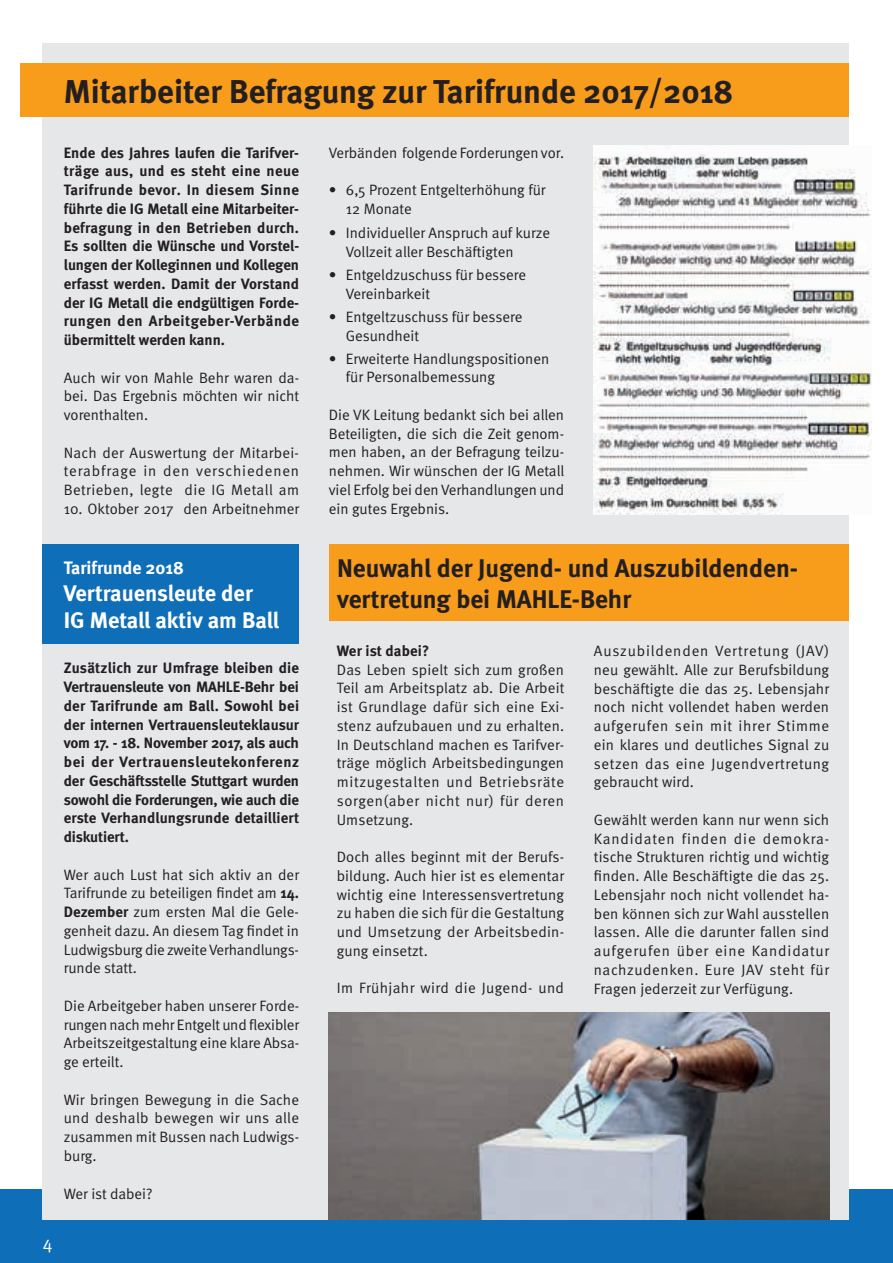
<style>
.page{position:relative;width:893px;height:1263px;background:#fff}
.page>*{position:absolute;margin:0;border:0;box-sizing:border-box;transform-origin:0 0}
.t1{font:700 33px "Meta";color:#231f20}
.t2{font:700 25.5px/30.6px "Meta";color:#231f20}
.t3{font:700 22.5px/27px "Meta";color:#fff}
.t4{font:700 18px "Meta";color:#fff}
.t5{font:18px "Meta Normal";color:#fff}
.t6{font:15px/18.8px "Meta Normal";color:#231f20;text-align:justify}
.t7{font:700 15px/18.8px "Meta";letter-spacing:.005em;color:#231f20;text-align:justify}
.t8{font:15px "Meta Normal";letter-spacing:.03em;color:#231f20}
.s1{font-family:"Meta";font-weight:700}
</style>
<div class="page">
<div style="left:0;top:1189px;width:893px;height:74px;background:#0f6eb8"></div>
<div style="left:42px;top:43px;width:807px;height:1177px;background:#e6e7e9"></div>
<div style="left:42px;top:544px;width:257px;height:100px;background:#0f6eb8"></div>
<div style="left:20px;top:64px;width:829px;height:53px;background:#f89c1c"></div>
<img style="left:594px;top:146px;width:277px;height:368px">
<div style="left:329px;top:544px;width:519px;height:77px;background:#f89c1c"></div>
<img style="left:329px;top:1012px;width:500px;height:207px">
<h1 class="t1" style="left:64px;top:72px;width:671px">Mitarbeiter Befragung zur Tarifrunde 2017/2018</h1>
<p class="t6" style="left:329px;top:143px;width:237px">Verbänden folgende Forderungen vor.</p>
<p class="t6" style="left:346px;top:180px;width:201px;text-indent:-17px">• 6,5 Prozent Entgelterhöhung für<br>12 Monate</p>
<p class="t6" style="left:346px;top:224px;width:206px;text-indent:-17px">• Individueller Anspruch auf kurze<br>Vollzeit aller Beschäftigten</p>
<p class="t6" style="left:346px;top:265px;width:182px;text-indent:-17px">• Entgeldzuschuss für bessere<br>Vereinbarkeit</p>
<p class="t6" style="left:346px;top:307px;width:178px;text-indent:-17px">• Entgeltzuschuss für bessere<br>Gesundheit</p>
<p class="t6" style="left:346px;top:349px;width:205px;text-indent:-17px">• Erweiterte Handlungspositionen für Personalbemessung</p>
<p class="t6" style="left:329px;top:405px;width:237px">Die VK Leitung bedankt sich bei allen Beteiligten, die sich die Zeit genom&shy;men haben, an der Befragung teilzu&shy;nehmen. Wir wünschen der IG Metall viel Erfolg bei den Verhandlungen und ein gutes Ergebnis.</p>
<p class="t7" style="left:64px;top:143px;width:237px">Ende des Jahres laufen die Tarifver&shy;träge aus, und es steht eine neue Tarifrunde bevor. In diesem Sinne führte die IG Metall eine Mitarbeiter&shy;befragung in den Betrieben durch.<br>Es sollten die Wünsche und Vorstel&shy;lungen der Kolleginnen und Kollegen erfasst werden. Damit der Vorstand der IG Metall die endgültigen Forde&shy;rungen den Arbeitgeber-Verbände übermittelt werden kann.</p>
<p class="t6" style="left:64px;top:368px;width:237px">Auch wir von Mahle Behr waren da&shy;bei. Das Ergebnis möchten wir nicht vorenthalten.</p>
<p class="t6" style="left:64px;top:443px;width:237px">Nach der Auswertung der Mitarbei&shy;terabfrage in den verschiedenen Betrieben, legte die IG Metall am</p>
<p class="t6" style="left:64px;top:499px;width:237px">10. Oktober 2017 den Arbeitnehmer</p>
<p class="t4" style="left:64px;top:557px;width:122px">Tarifrunde 2018</p>
<h3 class="t3" style="left:64px;top:579px;width:217px">Vertrauensleute der<br>IG Metall aktiv am Ball</h3>
<p class="t7" style="left:64px;top:659px;width:237px">Zusätzlich zur Umfrage bleiben die Vertrauensleute von MAHLE-Behr bei der Tarifrunde am Ball. Sowohl bei der internen Vertrauensleuteklausur vom 17. - 18. November 2017, als auch bei der Vertrauensleutekonferenz der Geschäftsstelle Stuttgart wurden sowohl die Forderungen, wie auch die erste Verhandlungsrunde detailliert diskutiert.</p>
<p class="t6" style="left:64px;top:865px;width:237px">Wer auch Lust hat sich aktiv an der Tarifrunde zu beteiligen findet am <span class="s1">14.<br>Dezember</span> zum ersten Mal die Gele&shy;genheit dazu. An diesem Tag findet in Ludwigsburg die zweite Verhandlungs&shy;runde statt.</p>
<p class="t6" style="left:64px;top:996px;width:237px">Die Arbeitgeber haben unserer Forde&shy;rungen nach mehr Entgelt und flexibler Arbeitszeitgestaltung eine klare Absa&shy;ge erteilt.</p>
<p class="t6" style="left:64px;top:1090px;width:237px">Wir bringen Bewegung in die Sache und deshalb bewegen wir uns alle zusammen mit Bussen nach Ludwigs&shy;burg.</p>
<p class="t6" style="left:64px;top:1184px;width:90px">Wer ist dabei?</p>
<p class="t5" style="left:43px;top:1232px;width:11px">4</p>
<h2 class="t2" style="left:337px;top:553px;width:463px">Neuwahl der Jugend- und Auszubildenden&shy;vertretung bei MAHLE-Behr</h2>
<p class="t7" style="left:337px;top:641px;width:94px">Wer ist dabei?</p>
<p class="t6" style="left:337px;top:660px;width:229px">Das Leben spielt sich zum großen Teil am Arbeitsplatz ab. Die Arbeit ist Grundlage dafür sich eine Exi&shy;stenz aufzubauen und zu erhalten.<br>In Deutschland machen es Tarifver&shy;träge möglich Arbeitsbedingungen mitzugestalten und Betriebsräte sorgen(aber nicht nur) für deren Umsetzung.</p>
<p class="t6" style="left:337px;top:847px;width:229px">Doch alles beginnt mit der Berufs&shy;bildung. Auch hier ist es elementar wichtig eine Interessensvertretung zu haben die sich für die Gestaltung und Umsetzung der Arbeitsbedin&shy;gung einsetzt.</p>
<p class="t8" style="left:337px;top:979px;width:229px">Im Frühjahr wird die Jugend- und</p>
<p class="t6" style="left:594px;top:641px;width:237px">Auszubildenden Vertretung (JAV) neu gewählt. Alle zur Berufsbildung beschäftigte die das 25. Lebensjahr noch nicht vollendet haben werden aufgerufen sein mit ihrer Stimme ein klares und deutliches Signal zu setzen das eine Jugendvertretung gebraucht wird.</p>
<p class="t6" style="left:594px;top:810px;width:237px">Gewählt werden kann nur wenn sich Kandidaten finden die demokra&shy;tische Strukturen richtig und wichtig finden. Alle Beschäftigte die das 25.<br>Lebensjahr noch nicht vollendet ha&shy;ben können sich zur Wahl ausstellen lassen. Alle die darunter fallen sind aufgerufen über eine Kandidatur nachzudenken. Eure JAV steht für Fragen jederzeit zur Verfügung.</p>
</div>
